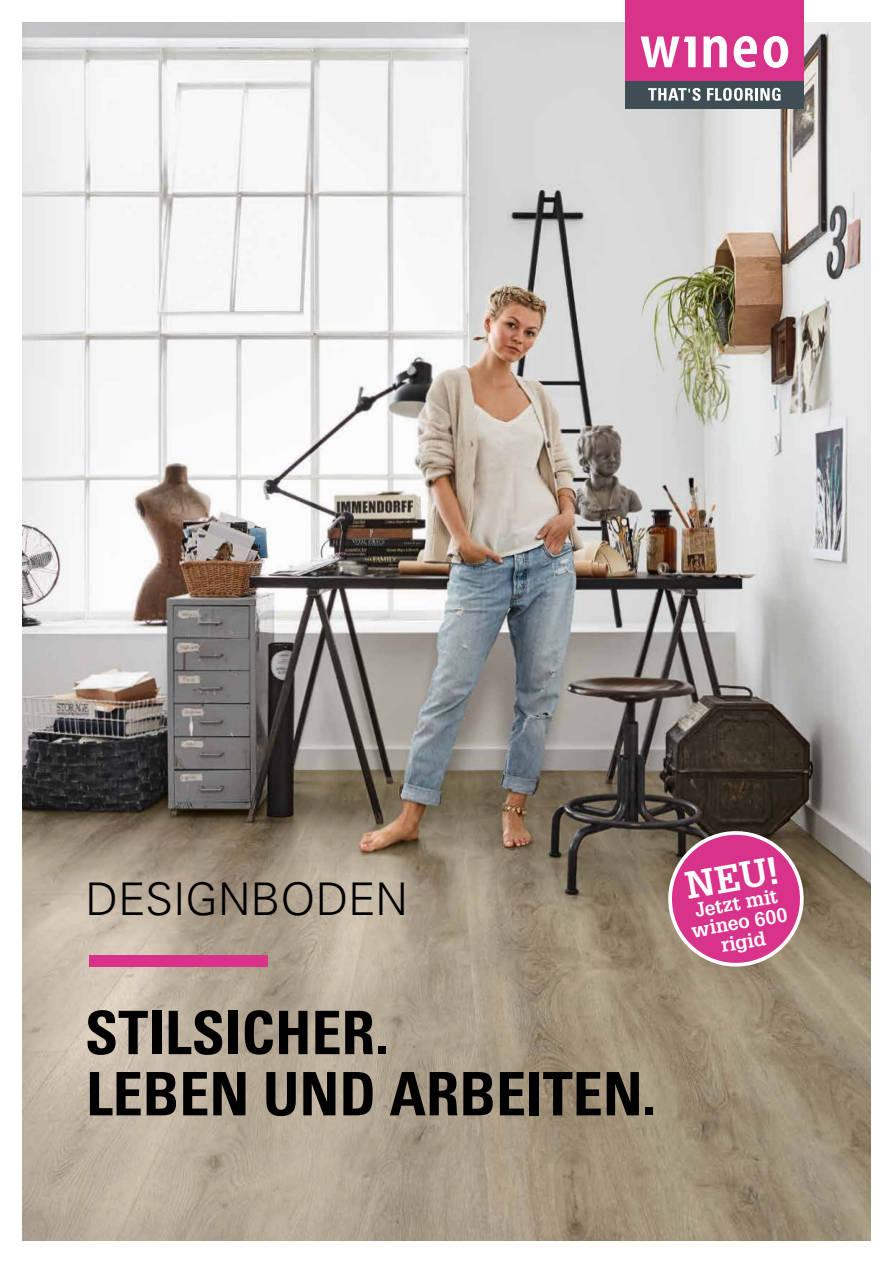
<style>
.page{position:relative;width:893px;height:1263px;background:#fff}
.page>*{position:absolute;margin:0;border:0;box-sizing:border-box;transform-origin:0 0}
.t1{font:60px/61.2px "Univers LTCYR 67 Bold Cond";color:#000}
.t2{font:300 45px "Univers LTCYR 45";color:#000}
.t3{font:700 37.5px "Glypha LT Pro";color:#fff}
.t4{font:700 19.5px/19.5px "Glypha LT Pro";color:#fff;text-align:center}
</style>
<div class="page">
<img style="left:22px;top:22px;width:849px;height:1219px">
<div style="left:625px;top:0;width:179px;height:108px;background:#d9328a"></div>
<div style="left:625px;top:81px;width:179px;height:27px;background:#3f4e55"></div>
<svg style="left:734px;top:36px;width:23px;height:32px"></svg>
<svg style="left:763px;top:36px;width:25px;height:32px"></svg>
<svg style="left:641px;top:37px;width:55px;height:30px"></svg>
<svg style="left:703px;top:36px;width:24px;height:31px"></svg>
<svg style="left:707px;top:88px;width:73px;height:13px"></svg>
<svg style="left:648px;top:88px;width:53px;height:13px"></svg>
<div style="left:89px;top:955px;width:179px;height:11px;background:#d9328a"></div>
<svg style="left:665px;top:828px;width:142px;height:142px"></svg>
<p class="t2" style="left:86px;top:870px;width:324px">DESIGNBODEN</p>
<p class="t1" style="left:85px;top:1001px;width:573px">STILSICHER.<br>LEBEN UND ARBEITEN.</p>
<p class="t3" style="left:682px;top:863px;width:96px;rotate:-10deg">NEU!</p>
<p class="t4" style="left:686px;top:901px;width:99px;rotate:-10deg">Jetzt mit wineo 600 rigid</p>
</div>
